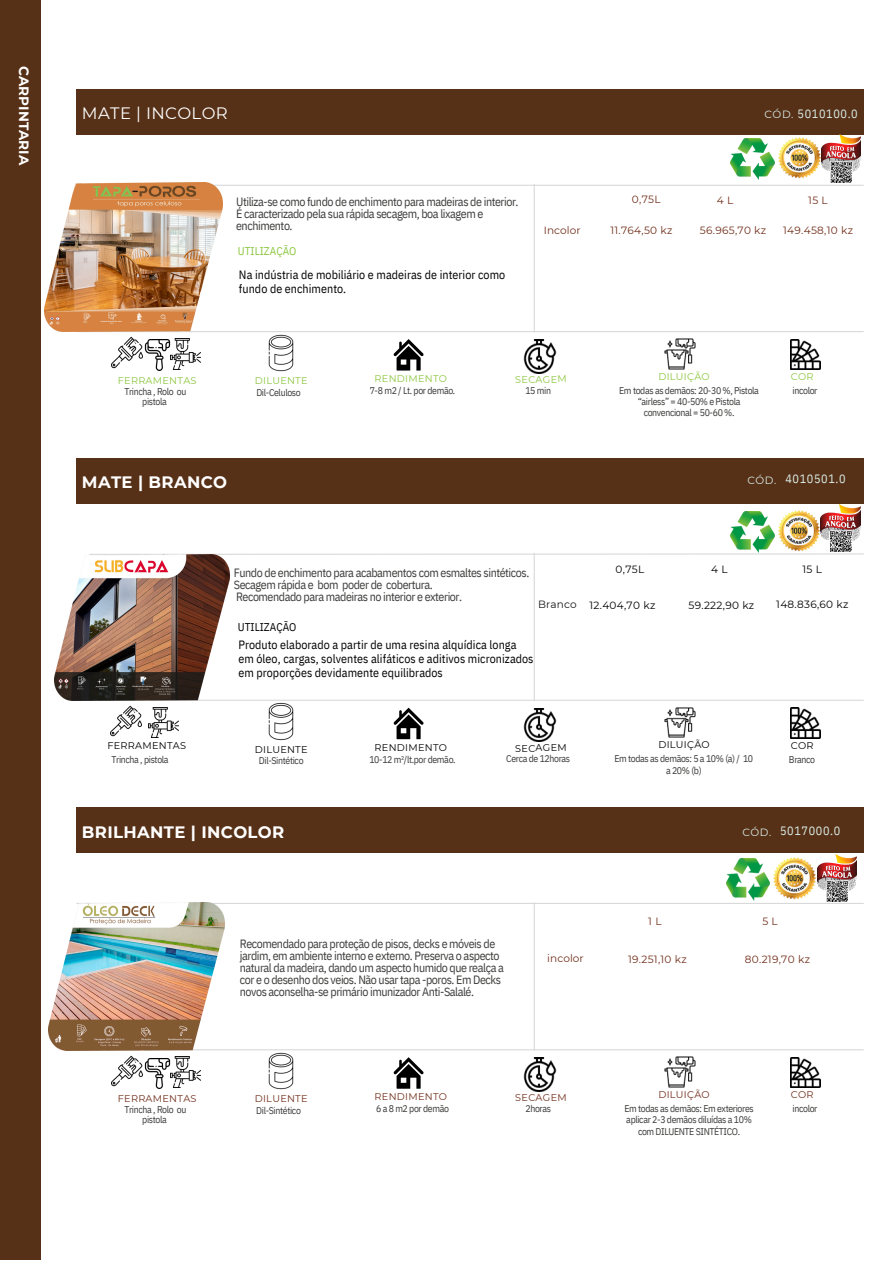
<style>
.page{position:relative;width:894px;height:1264px;background:#fff}
.page>*{position:absolute;margin:0;border:0;box-sizing:border-box;transform-origin:0 0}
.t1{font:16.5px "Montserrat";letter-spacing:.02em;color:#fff}
.t2{font:700 16.5px "Montserrat";letter-spacing:.02em;color:#fff}
.t3{font:700 13.5px "Montserrat";color:#fff}
.t4{font:12px/12px "IBM Plex Sans Cond";letter-spacing:-.035em;color:#3c3c3b}
.t5{font:12px/14px "IBM Plex Sans Cond";letter-spacing:.005em;color:#000}
.t6{font:12px "IBM Plex Sans Cond";letter-spacing:.055em;color:#daede8}
.t7{font:11.25px "IBM Plex Sans Cond";color:#8cc63f}
.t8{font:11.25px "IBM Plex Sans Cond";color:#000}
.t9{font:10.5px "Montserrat";letter-spacing:.03em;color:#702e1a}
.t10{font:10.5px "Montserrat";letter-spacing:.03em;color:#000}
.t11{font:10.5px "Montserrat";letter-spacing:.01em;color:#702e1a}
.t12{font:10.5px "Montserrat";letter-spacing:.055em;color:#daede8}
.t13{font:10.5px "Montserrat";letter-spacing:.01em;color:#171717}
.t14{font:9.75px/11.2px "IBM Plex Sans Cond";letter-spacing:-.035em;color:#3c3c3b;text-align:center}
.t15{font:9.75px "Montserrat";letter-spacing:.03em;color:#8cc63f}
.t16{font:9.75px "Montserrat";letter-spacing:.03em;color:#000}
.t17{font:9.75px "Montserrat";letter-spacing:.03em;color:#702e1a}
</style>
<div class="page">
<div style="left:0;top:0;width:40px;height:1259px;background:#573117"></div>
<div style="left:76px;top:89px;width:787px;height:46px;background:#573117"></div>
<hr style="left:76px;top:185px;width:787px;height:1px;background:#d9d9d9">
<hr style="left:76px;top:331px;width:787px;height:1px;background:#d9d9d9">
<hr style="left:533px;top:184px;width:1px;height:148px;background:#d9d9d9">
<svg style="left:393px;top:339px;width:30px;height:31px"></svg>
<img style="left:111px;top:337px;width:32px;height:31px">
<img style="left:144px;top:340px;width:26px;height:30px">
<img style="left:523px;top:339px;width:33px;height:34px">
<img style="left:664px;top:338px;width:30px;height:31px">
<img style="left:790px;top:339px;width:30px;height:30px">
<img style="left:170px;top:338px;width:31px;height:31px">
<img style="left:268px;top:334px;width:26px;height:38px">
<div style="left:76px;top:458px;width:787px;height:46px;background:#573117"></div>
<svg style="left:229px;top:553px;width:635px;height:2px"></svg>
<hr style="left:76px;top:699px;width:787px;height:1px;background:#d9d9d9">
<hr style="left:533px;top:553px;width:1px;height:148px;background:#d9d9d9">
<svg style="left:393px;top:707px;width:30px;height:32px"></svg>
<img style="left:110px;top:705px;width:32px;height:31px">
<img style="left:523px;top:708px;width:33px;height:33px">
<img style="left:664px;top:707px;width:30px;height:30px">
<img style="left:790px;top:707px;width:30px;height:31px">
<img style="left:268px;top:702px;width:26px;height:39px">
<div style="left:76px;top:807px;width:787px;height:46px;background:#573117"></div>
<hr style="left:76px;top:902px;width:787px;height:2px;background:#d9d9d9">
<hr style="left:76px;top:1049px;width:787px;height:1px;background:#d9d9d9">
<hr style="left:533px;top:902px;width:1px;height:148px;background:#d9d9d9">
<svg style="left:393px;top:1057px;width:30px;height:31px"></svg>
<img style="left:111px;top:1055px;width:32px;height:31px">
<img style="left:144px;top:1058px;width:26px;height:30px">
<img style="left:523px;top:1057px;width:33px;height:34px">
<img style="left:664px;top:1056px;width:30px;height:31px">
<img style="left:790px;top:1057px;width:30px;height:30px">
<img style="left:170px;top:1056px;width:31px;height:31px">
<img style="left:268px;top:1052px;width:26px;height:38px">
<img style="left:148px;top:707px;width:31px;height:30px">
<img style="left:778px;top:137px;width:42px;height:42px">
<img style="left:730px;top:138px;width:44px;height:42px">
<img style="left:778px;top:510px;width:41px;height:42px">
<img style="left:730px;top:511px;width:44px;height:41px">
<img style="left:773px;top:857px;width:42px;height:42px">
<img style="left:726px;top:858px;width:43px;height:42px">
<img style="left:820px;top:135px;width:40px;height:47px">
<img style="left:820px;top:504px;width:39px;height:48px">
<img style="left:817px;top:854px;width:39px;height:47px">
<img style="left:45px;top:182px;width:177px;height:150px">
<img style="left:55px;top:554px;width:174px;height:146px">
<img style="left:48px;top:902px;width:176px;height:148px">
<p class="t3" style="left:32px;top:66px;width:101px;rotate:90deg">CARPINTARIA</p>
<p class="t1" style="left:82px;top:103px;width:147px">MATE | INCOLOR</p>
<h3 class="t1" style="left:102px;top:106px;width:67px">VELVET</h3>
<p class="t12" style="left:764px;top:107px;width:30px">CÓD.</p>
<h4 class="t6" style="left:797px;top:105px;width:62px">5010100.0</h4>
<h6 class="t4" style="left:236px;top:196px;width:284px">Utiliza-se como fundo de enchimento para madeiras de interior.<br>É caracterizado pela sua rápida secagem, boa lixagem e enchimento.</h6>
<h5 class="t7" style="left:238px;top:243px;width:60px">UTILIZAÇÃO</h5>
<p class="t5" style="left:239px;top:267px;width:268px">Na indústria de mobiliário e madeiras de interior como fundo de enchimento.</p>
<p class="t9" style="left:631px;top:193px;width:30px">0,75L</p>
<p class="t9" style="left:808px;top:193px;width:21px">15 L</p>
<h6 class="t9" style="left:716px;top:193px;width:18px">4 L</h6>
<h6 class="t11" style="left:543px;top:224px;width:38px">Incolor</h6>
<h6 class="t9" style="left:699px;top:224px;width:68px">56.965,70 kz</h6>
<p class="t9" style="left:610px;top:224px;width:64px">11.764,50 kz</p>
<h6 class="t9" style="left:783px;top:224px;width:71px">149.458,10 kz</h6>
<h1 class="t15" style="left:118px;top:374px;width:80px">FERRAMENTAS</h1>
<h2 class="t15" style="left:374px;top:373px;width:74px">RENDIMENTO</h2>
<h5 class="t15" style="left:658px;top:370px;width:53px">DILUIÇÃO</h5>
<h6 class="t15" style="left:790px;top:371px;width:24px">COR</h6>
<p class="t14" style="left:124px;top:386px;width:63px;line-height:9.8px">Trincha , Rolo ou pistola</p>
<p class="t14" style="left:256px;top:387px;width:46px">Dil-Celuloso</p>
<p class="t14" style="left:369px;top:384px;width:87px">7-8 m2 / Lt. por demão.</p>
<p class="t14" style="left:525px;top:384px;width:27px">15 min</p>
<h6 class="t14" style="left:619px;top:384px;width:141px">Em todas as demãos: 20-30 %, Pistola “airless” = 40-50% e Pistola convencional = 50-60 %.</h6>
<h6 class="t14" style="left:792px;top:385px;width:26px">incolor</h6>
<h5 class="t15" style="left:515px;top:373px;width:53px;rotate:-1deg">SECAGEM</h5>
<p class="t15" style="left:255px;top:374px;width:54px">DILUENTE</p>
<p class="t2" style="left:82px;top:472px;width:147px">MATE | BRANCO</p>
<p class="t1" style="left:102px;top:475px;width:67px">VELVET</p>
<p class="t12" style="left:747px;top:473px;width:30px">CÓD.</p>
<h1 class="t6" style="left:785px;top:471px;width:62px">4010501.0</h1>
<p class="t4" style="left:234px;top:566px;width:297px">Fundo de enchimento para acabamentos com esmaltes sintéticos.<br>Secagem rápida e bom poder de cobertura.<br>Recomendado para madeiras no interior e exterior.</p>
<h2 class="t8" style="left:238px;top:619px;width:60px">UTILIZAÇÃO</h2>
<p class="t10" style="left:615px;top:563px;width:30px">0,75L</p>
<p class="t10" style="left:802px;top:562px;width:21px">15 L</p>
<p class="t10" style="left:711px;top:563px;width:18px">4 L</p>
<p class="t13" style="left:538px;top:598px;width:40px">Branco</p>
<h6 class="t10" style="left:688px;top:598px;width:67px">59.222,90 kz</h6>
<h6 class="t10" style="left:776px;top:598px;width:74px">148.836,60 kz</h6>
<p class="t10" style="left:589px;top:598px;width:67px">12.404,70 kz</p>
<p class="t5" style="left:238px;top:637px;width:296px">Produto elaborado a partir de uma resina alquídica longa em óleo, cargas, solventes alifáticos e aditivos micronizados em proporções devidamente equilibrados</p>
<p class="t16" style="left:107px;top:739px;width:80px">FERRAMENTAS</p>
<p class="t16" style="left:374px;top:741px;width:74px">RENDIMENTO</p>
<p class="t16" style="left:658px;top:738px;width:53px">DILUIÇÃO</p>
<p class="t16" style="left:790px;top:739px;width:24px">COR</p>
<h6 class="t14" style="left:111px;top:753px;width:59px">Trincha , pistola</h6>
<h6 class="t14" style="left:259px;top:755px;width:46px">Dil-Sintético</h6>
<h6 class="t14" style="left:369px;top:753px;width:88px">10-12 m²/lt.por demão.</h6>
<h6 class="t14" style="left:506px;top:753px;width:65px">Cerca de 12horas</h6>
<h6 class="t14" style="left:614px;top:753px;width:140px">Em todas as demãos: 5 a 10% (a) / 10 a 20% (b)</h6>
<h6 class="t14" style="left:788px;top:753px;width:28px">Branco</h6>
<p class="t16" style="left:515px;top:742px;width:53px;rotate:-1deg">SECAGEM</p>
<p class="t16" style="left:255px;top:743px;width:54px">DILUENTE</p>
<p class="t2" style="left:82px;top:821px;width:204px">BRILHANTE | INCOLOR</p>
<p class="t1" style="left:102px;top:824px;width:67px">VELVET</p>
<p class="t4" style="left:240px;top:937px;width:265px">Recomendado para proteção de pisos, decks e móveis de jardim, em ambiente interno e externo. Preserva o aspecto natural da madeira, dando um aspecto humido que realça a cor e o desenho dos veios. Não usar tapa -poros. Em Decks novos aconselha-se primário imunizador Anti-Salalé.</p>
<p class="t12" style="left:742px;top:825px;width:30px">CÓD.</p>
<p class="t6" style="left:779px;top:823px;width:62px">5017000.0</p>
<p class="t9" style="left:648px;top:915px;width:15px">1 L</p>
<p class="t9" style="left:762px;top:915px;width:17px">5 L</p>
<p class="t11" style="left:547px;top:952px;width:38px">incolor</p>
<p class="t9" style="left:744px;top:952px;width:67px">80.219,70 kz</p>
<h6 class="t9" style="left:628px;top:952px;width:60px">19.251,10 kz</h6>
<p class="t17" style="left:118px;top:1092px;width:80px">FERRAMENTAS</p>
<p class="t17" style="left:374px;top:1091px;width:74px">RENDIMENTO</p>
<p class="t17" style="left:658px;top:1088px;width:53px">DILUIÇÃO</p>
<h6 class="t17" style="left:790px;top:1088px;width:24px">COR</h6>
<h6 class="t14" style="left:124px;top:1104px;width:63px;line-height:9.8px">Trincha , Rolo ou pistola</h6>
<h5 class="t14" style="left:256px;top:1104px;width:46px">Dil-Sintético</h5>
<p class="t14" style="left:376px;top:1102px;width:74px">6 a 8 m2 por demão</p>
<p class="t14" style="left:525px;top:1102px;width:27px">2horas</p>
<p class="t14" style="left:624px;top:1102px;width:131px">Em todas as demãos: Em exteriores aplicar 2-3 demãos diluídas a 10% com DILUENTE SINTÉTICO.</p>
<p class="t14" style="left:792px;top:1102px;width:26px">incolor</p>
<p class="t17" style="left:515px;top:1091px;width:53px;rotate:-1deg">SECAGEM</p>
<h5 class="t17" style="left:255px;top:1092px;width:54px">DILUENTE</h5>
</div>
